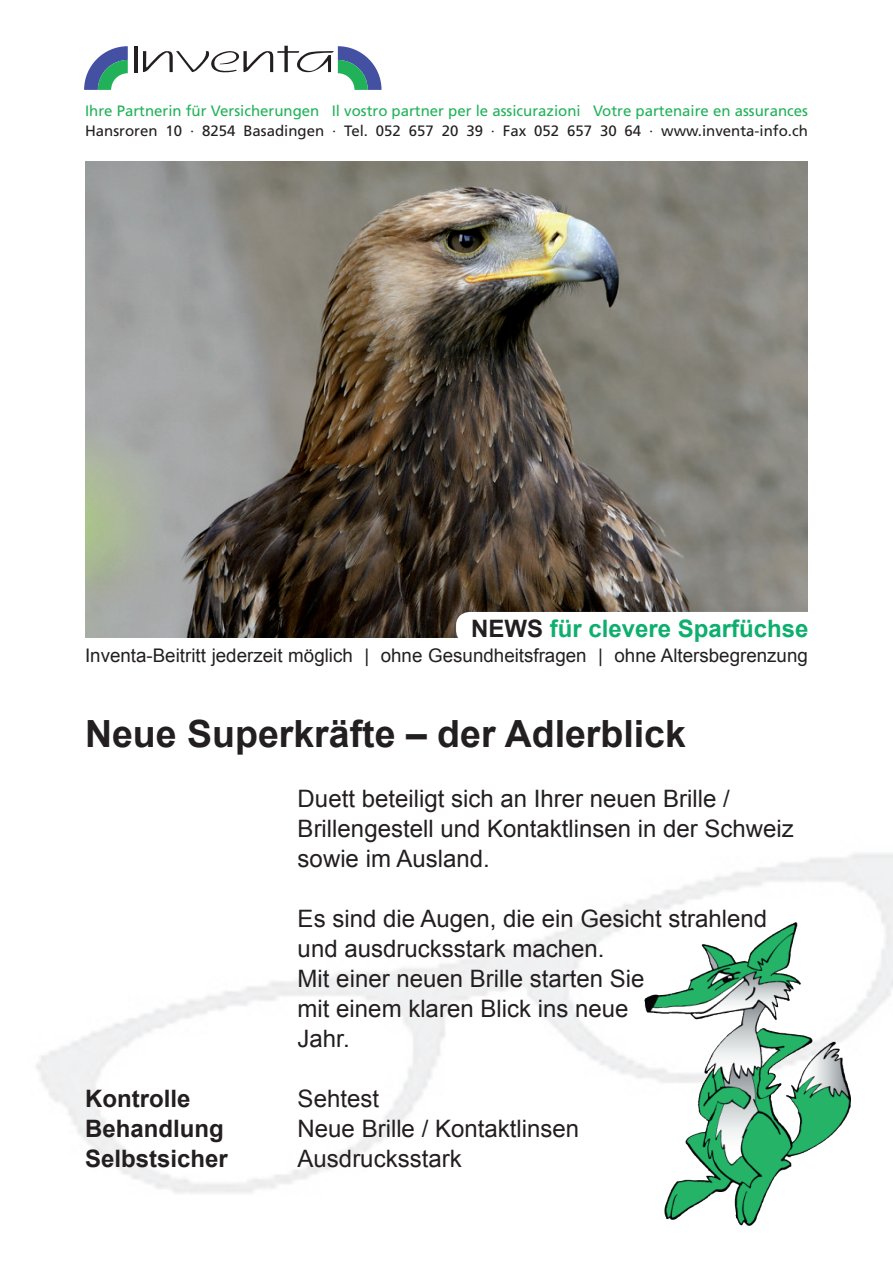
<style>
.page{position:relative;width:893px;height:1263px;background:#fff}
.page>*{position:absolute;margin:0;border:0;box-sizing:border-box;transform-origin:0 0}
.t1{font:700 37.5px "Arial";color:#231f20}
.t2{font:24px/30px "Arial";color:#231f20}
.t3{font:700 24px "Arial";color:#231f20}
.t4{font:700 24px "Arial";color:#0eaf6e}
.t5{font:18.75px "Arial";color:#231f20}
.t6{font:15px "Frutiger";color:#21b259}
.t7{font:15px "Frutiger";color:#231f20}
.s1{color:#231f20}
</style>
<div class="page">
<img style="left:36px;top:853px;width:857px;height:341px">
<hr style="left:134px;top:46px;width:3px;height:26px;background:#231f20">
<svg style="left:84px;top:46px;width:44px;height:44px"></svg>
<svg style="left:143px;top:46px;width:239px;height:44px"></svg>
<img style="left:644px;top:923px;width:206px;height:303px">
<img style="left:85px;top:161px;width:723px;height:477px">
<div style="left:456px;top:612px;width:370px;height:32px;background:#fff;border-radius:14px"></div>
<p class="t6" style="left:85px;top:102px;width:724px">Ihre Partnerin für Versicherungen Il vostro partner per le assicurazioni Votre partenaire en assurances</p>
<p class="t7" style="left:85px;top:122px;width:724px">Hansroren 10 · 8254 Basadingen · Tel. 052 657 20 39 · Fax 052 657 30 64 · www.inventa-info.ch</p>
<p class="t4" style="left:471px;top:615px;width:339px"><span class="s1">NEWS</span> für clevere Sparfüchse</p>
<p class="t5" style="left:85px;top:645px;width:724px">Inventa-Beitritt jederzeit möglich | ohne Gesundheitsfragen | ohne Altersbegrenzung</p>
<h1 class="t1" style="left:85px;top:712px;width:602px">Neue Superkräfte – der Adlerblick</h1>
<p class="t2" style="left:298px;top:783px;width:498px">Duett beteiligt sich an Ihrer neuen Brille /<br>Brillengestell und Kontaktlinsen in der Schweiz sowie im Ausland.</p>
<p class="t2" style="left:298px;top:903px;width:471px">Es sind die Augen, die ein Gesicht strahlend und ausdrucksstark machen.<br>Mit einer neuen Brille starten Sie<br>mit einem klaren Blick ins neue<br>Jahr.</p>
<p class="t3" style="left:85px;top:1085px;width:107px">Kontrolle</p>
<p class="t2" style="left:298px;top:1083px;width:83px">Sehtest</p>
<p class="t3" style="left:85px;top:1115px;width:140px">Behandlung</p>
<p class="t2" style="left:298px;top:1113px;width:283px">Neue Brille / Kontaktlinsen</p>
<p class="t3" style="left:85px;top:1145px;width:144px">Selbstsicher</p>
<p class="t2" style="left:298px;top:1143px;width:166px">Ausdrucksstark</p>
</div>
